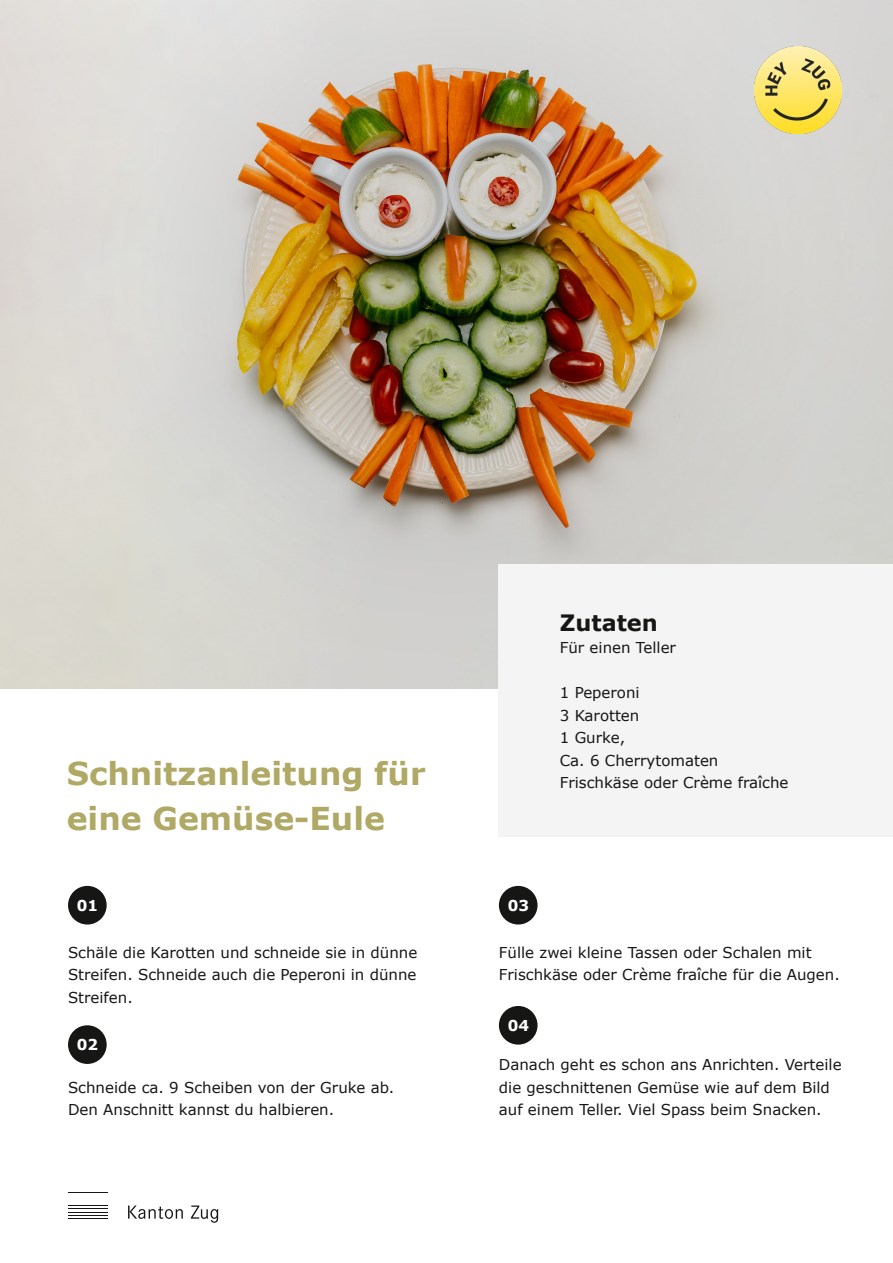
<style>
.page{position:relative;width:893px;height:1263px;background:#fff}
.page>*{position:absolute;margin:0;border:0;box-sizing:border-box;transform-origin:0 0}
.t1{font:700 31.5px/45px "Verdana";color:#b0a965}
.t2{font:700 22.5px "Verdana";color:#161615}
.t3{font:15px/22.5px "Verdana";color:#161615}
.t4{font:700 15px "Verdana";color:#fff}
</style>
<div class="page">
<div style="left:68px;top:886px;width:39px;height:38px;background:#161615;border-radius:50%"></div>
<div style="left:68px;top:1025px;width:39px;height:39px;background:#161615;border-radius:50%"></div>
<div style="left:499px;top:886px;width:38px;height:38px;background:#161615;border-radius:50%"></div>
<div style="left:499px;top:1006px;width:38px;height:38px;background:#161615;border-radius:50%"></div>
<img style="left:0;top:0;width:893px;height:688px">
<img style="left:754px;top:46px;width:87px;height:87px">
<svg style="left:128px;top:1205px;width:90px;height:18px"></svg>
<hr style="left:68px;top:1192px;width:40px;height:1px;background:#161615">
<hr style="left:68px;top:1205px;width:40px;height:1px;background:#161615">
<hr style="left:68px;top:1208px;width:40px;height:1px;background:#161615">
<hr style="left:68px;top:1212px;width:40px;height:1px;background:#161615">
<hr style="left:68px;top:1215px;width:40px;height:1px;background:#161615">
<hr style="left:68px;top:1218px;width:40px;height:1px;background:#161615">
<div style="left:499px;top:564px;width:394px;height:272px;background:#f4f4f4"></div>
<h1 class="t1" style="left:67px;top:751px;width:360px">Schnitzanleitung für eine Gemüse-Eule</h1>
<p class="t4" style="left:77px;top:895px;width:23px">01</p>
<p class="t3" style="left:68px;top:941px;width:351px;text-align:justify">Schäle die Karotten und schneide sie in dünne Streifen. Schneide auch die Peperoni in dünne Streifen.</p>
<p class="t4" style="left:77px;top:1035px;width:23px">02</p>
<p class="t3" style="left:68px;top:1076px;width:328px">Schneide ca. 9 Scheiben von der Gruke ab.<br>Den Anschnitt kannst du halbieren.</p>
<h2 class="t2" style="left:560px;top:608px;width:100px">Zutaten</h2>
<p class="t3" style="left:560px;top:637px;width:118px">Für einen Teller</p>
<p class="t3" style="left:560px;top:682px;width:230px">1 Peperoni<br>3 Karotten<br>1 Gurke,<br>Ca. 6 Cherrytomaten<br>Frischkäse oder Crème fraîche</p>
<p class="t4" style="left:508px;top:895px;width:23px">03</p>
<p class="t3" style="left:499px;top:941px;width:342px">Fülle zwei kleine Tassen oder Schalen mit<br>Frischkäse oder Crème fraîche für die Augen.</p>
<p class="t4" style="left:508px;top:1015px;width:23px">04</p>
<p class="t3" style="left:499px;top:1054px;width:344px">Danach geht es schon ans Anrichten. Verteile die geschnittenen Gemüse wie auf dem Bild auf einem Teller. Viel Spass beim Snacken.</p>
</div>
